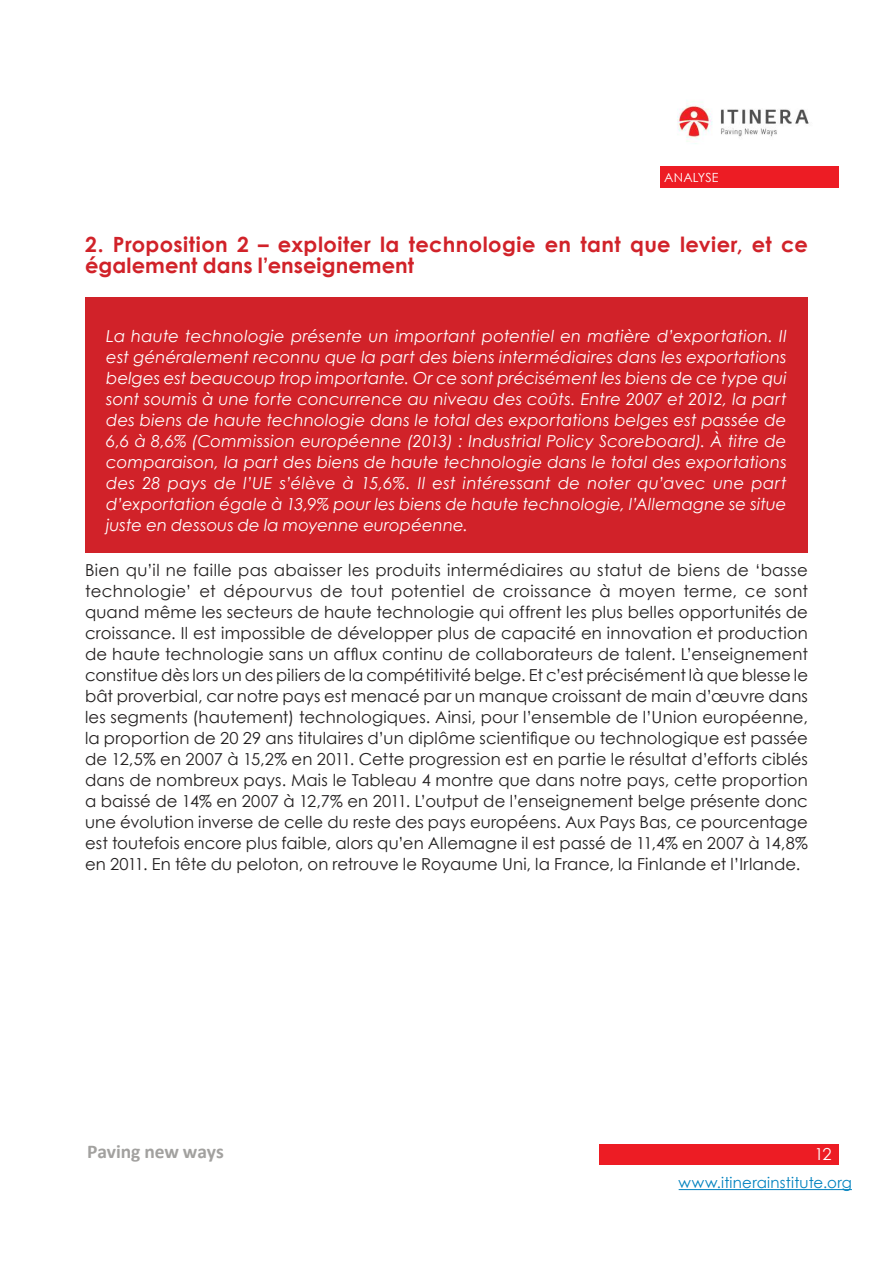
<style>
.page{position:relative;width:893px;height:1263px;background:#fff}
.page>*{position:absolute;margin:0;border:0;box-sizing:border-box;transform-origin:0 0}
.t1{font:700 21px/21px "Century Gothic";letter-spacing:.015em;color:#d12229}
.t2{font:700 19.5px "Calibri";letter-spacing:-.005em;color:#a2a19f}
.t3{font:16.5px/21px "Century Gothic";letter-spacing:.01em;color:#221f1f;text-align:justify}
.t4{font:italic 16.5px/21px "Century Gothic";letter-spacing:.005em;color:#fff;text-align:justify}
.t5{font:16.5px "Century Gothic";color:#fff}
.t6{font:15px "Century Gothic";letter-spacing:.015em;color:#0082bf}
.t7{font:12.6px "Century Gothic";letter-spacing:.015em;color:#fff}
</style>
<div class="page">
<div style="left:599px;top:1144px;width:240px;height:21px;background:#ed1c24"></div>
<hr style="left:679px;top:1189px;width:173px;height:1px;background:#0082bf">
<div style="left:660px;top:166px;width:179px;height:22px;background:#ed1c24"></div>
<img style="left:677px;top:100px;width:132px;height:44px">
<div style="left:85px;top:298px;width:723px;height:255px;background:#d12229"></div>
<p class="t7" style="left:664px;top:170px;width:56px">ANALYSE</p>
<p class="t1" style="left:85px;top:235px;width:724px">2. Proposition 2 – exploiter la technologie en tant que levier, et ce également dans l’enseignement</p>
<p class="t4" style="left:106px;top:327px;width:682px">La haute technologie présente un important potentiel en matière d’exportation. Il est généralement reconnu que la part des biens intermédiaires dans les exportations belges est beaucoup trop importante. Or ce sont précisément les biens de ce type qui sont soumis à une forte concurrence au niveau des coûts. Entre 2007 et 2012, la part des biens de haute technologie dans le total des exportations belges est passée de 6,6 à 8,6% (Commission européenne (2013) : Industrial Policy Scoreboard). À titre de comparaison, la part des biens de haute technologie dans le total des exportations des 28 pays de l’UE s’élève à 15,6%. Il est intéressant de noter qu’avec une part d’exportation égale à 13,9% pour les biens de haute technologie, l’Allemagne se situe juste en dessous de la moyenne européenne.</p>
<p class="t3" style="left:85px;top:561px;width:724px">Bien qu’il ne faille pas abaisser les produits intermédiaires au statut de biens de ‘basse technologie’ et dépourvus de tout potentiel de croissance à moyen terme, ce sont quand même les secteurs de haute technologie qui offrent les plus belles opportunités de croissance. Il est impossible de développer plus de capacité en innovation et production de haute technologie sans un afflux continu de collaborateurs de talent. L’enseignement constitue dès lors un des piliers de la compétitivité belge. Et c’est précisément là que blesse le bât proverbial, car notre pays est menacé par un manque croissant de main d’œuvre dans les segments (hautement) technologiques. Ainsi, pour l’ensemble de l’Union européenne, la proportion de 20 29 ans titulaires d’un diplôme scientifique ou technologique est passée de 12,5% en 2007 à 15,2% en 2011. Cette progression est en partie le résultat d’efforts ciblés dans de nombreux pays. Mais le Tableau 4 montre que dans notre pays, cette proportion a baissé de 14% en 2007 à 12,7% en 2011. L’output de l’enseignement belge présente donc une évolution inverse de celle du reste des pays européens. Aux Pays Bas, ce pourcentage est toutefois encore plus faible, alors qu’en Allemagne il est passé de 11,4% en 2007 à 14,8% en 2011. En tête du peloton, on retrouve le Royaume Uni, la France, la Finlande et l’Irlande.</p>
<p class="t2" style="left:87px;top:1145px;width:138px">Paving new ways</p>
<p class="t5" style="left:814px;top:1147px;width:19px">12</p>
<p class="t6" style="left:679px;top:1176px;width:175px">www.itinerainstitute.org</p>
</div>
